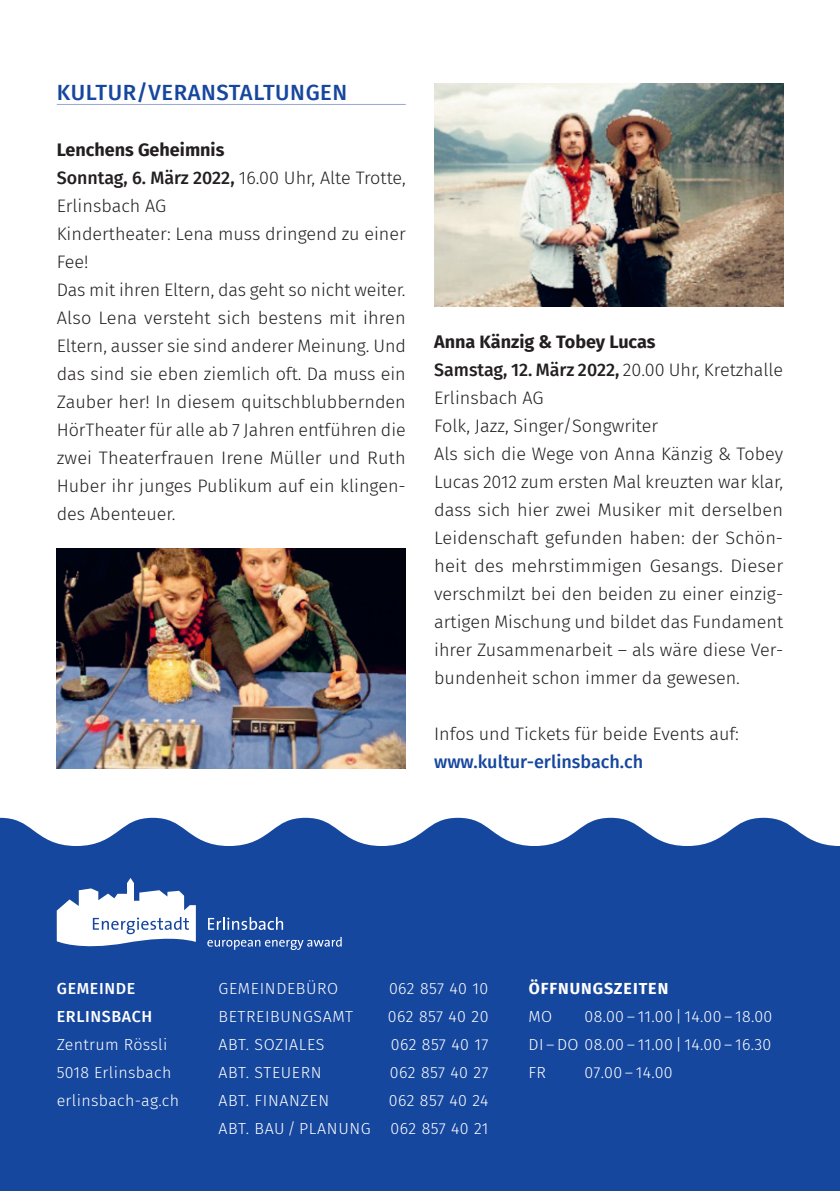
<style>
.page{position:relative;width:840px;height:1191px;background:#fff}
.page>*{position:absolute;margin:0;border:0;box-sizing:border-box;transform-origin:0 0}
.t1{font:500 22px "Fira Sans";letter-spacing:.025em;color:#16479e}
.t2{font:300 18px/28px "Fira Sans";color:#231f20}
.t3{font:500 18px "Fira Sans";color:#16479e}
.t4{font:300 16px/28px "Fira Sans";letter-spacing:.02em;color:#fff}
.t5{font:300 16px "Fira Sans";letter-spacing:.04em;color:#fff}
.t6{font:500 16px/28px "Fira Sans";letter-spacing:.04em;color:#fff}
.t7{font:700 16px "Fira Sans";letter-spacing:.06em;color:#fff}
.s1{font-weight:700}
.s2{font-weight:500}
</style>
<div class="page">
<div style="left:0;top:818px;width:839px;height:373px;background:#16479e"></div>
<svg style="left:57px;top:878px;width:139px;height:72px"></svg>
<svg style="left:208px;top:917px;width:75px;height:13px"></svg>
<svg style="left:207px;top:937px;width:134px;height:13px;background:#456cb1"></svg>
<hr style="left:57px;top:104px;width:348px;height:1px;background:#96a7d4">
<img style="left:57px;top:548px;width:348px;height:220px">
<img style="left:434px;top:84px;width:348px;height:222px">
<p class="t1" style="left:57px;top:75px;width:292px">KULTUR/VERANSTALTUNGEN</p>
<p class="t2" style="left:57px;top:136px;width:350px"><span class="s1">Lenchens Geheimnis<br></span><span class="s2">Sonntag, 6. März 2022,</span> 16.00 Uhr, Alte Trotte, Erlinsbach AG<br>Kindertheater: Lena muss dringend zu einer Fee!<br>Das mit ihren Eltern, das geht so nicht weiter.<br>Also Lena versteht sich bestens mit ihren Eltern, ausser sie sind anderer Meinung. Und das sind sie eben ziemlich oft. Da muss ein Zauber her! In diesem quitschblubbernden HörTheater für alle ab 7 Jahren entführen die zwei Theaterfrauen Irene Müller und Ruth Huber ihr junges Publikum auf ein klingen&shy;des Abenteuer.</p>
<p class="t2" style="left:434px;top:328px;width:350px"><span class="s1">Anna Känzig &amp; Tobey Lucas<br></span><span class="s2">Samstag, 12. März 2022,</span> 20.00 Uhr, Kretzhalle Erlinsbach AG<br>Folk, Jazz, Singer/Songwriter<br>Als sich die Wege von Anna Känzig &amp; Tobey Lucas 2012 zum ersten Mal kreuzten war klar, dass sich hier zwei Musiker mit derselben Leidenschaft gefunden haben: der Schön&shy;heit des mehrstimmigen Gesangs. Dieser verschmilzt bei den beiden zu einer einzig&shy;artigen Mischung und bildet das Fundament ihrer Zusammenarbeit – als wäre diese Ver&shy;bundenheit schon immer da gewesen.</p>
<p class="t2" style="left:434px;top:720px;width:306px">Infos und Tickets für beide Events auf:</p>
<p class="t3" style="left:434px;top:747px;width:210px">www.kultur-erlinsbach.ch</p>
<p class="t6" style="left:57px;top:973px;width:97px">GEMEINDE<br>ERLINSBACH</p>
<p class="t4" style="left:57px;top:1030px;width:124px">Zentrum Rössli<br>5018 Erlinsbach erlinsbach-ag.ch</p>
<p class="t5" style="left:218px;top:977px;width:121px">GEMEINDEBÜRO</p>
<p class="t4" style="left:389px;top:974px;width:101px">062 857 40 10</p>
<p class="t5" style="left:218px;top:1005px;width:136px">BETREIBUNGSAMT</p>
<p class="t4" style="left:388px;top:1002px;width:102px">062 857 40 20</p>
<p class="t5" style="left:218px;top:1033px;width:107px">ABT. SOZIALES</p>
<p class="t4" style="left:390px;top:1030px;width:99px">062 857 40 17</p>
<p class="t5" style="left:218px;top:1061px;width:104px">ABT. STEUERN</p>
<p class="t4" style="left:389px;top:1058px;width:100px">062 857 40 27</p>
<p class="t5" style="left:218px;top:1089px;width:112px">ABT. FINANZEN</p>
<p class="t4" style="left:218px;top:1086px;width:271px;text-align:right">062 857 40 24<br>ABT. BAU / PLANUNG 062 857 40 21</p>
<p class="t7" style="left:528px;top:975px;width:141px">ÖFFNUNGSZEITEN</p>
<p class="t4" style="left:528px;top:1002px;width:25px">MO</p>
<p class="t4" style="left:528px;top:1002px;width:245px;text-align:justify;text-indent:56px">08.00 – 11.00 | 14.00 – 18.00<br>DI – DO 08.00 – 11.00 | 14.00 – 16.30<br>FR</p>
<p class="t4" style="left:584px;top:1058px;width:89px">07.00 – 14.00</p>
</div>
